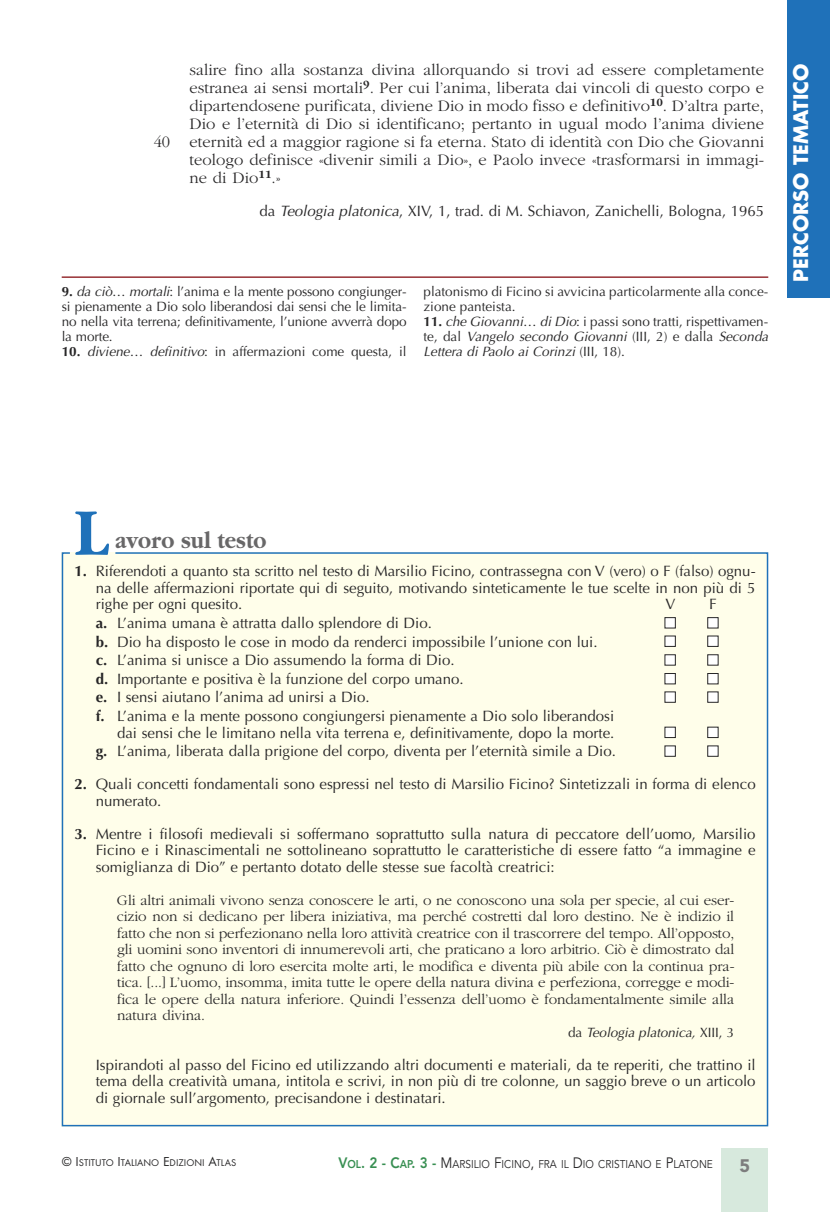
<style>
.page{position:relative;width:830px;height:1212px;background:#fff}
.page>*{position:absolute;margin:0;border:0;box-sizing:border-box;transform-origin:0 0}
.t1{font:700 69.15px "Garamond";color:#1f71b9;scale:.9 1}
.t2{font:700 24px "Garamond";color:#686768;scale:.9 1}
.t3{font:700 19.5px "Futura";color:#fff}
.t4{font:900 18px "Avenir";color:#7d7d7d}
.t5{font:300 16.5px/18px "Garamond";letter-spacing:.005em;color:#272627;text-align:justify}
.t6{font:15px/16.5px "Optima";color:#272627;text-align:justify}
.t7{font:300 15px/16.5px "Garamond";letter-spacing:-.005em;color:#272627;text-align:justify}
.t8{font:13.5px/15px "Optima";color:#272627;text-align:justify}
.t9{font:italic 13.5px/15px "Optima";color:#272627;text-align:justify}
.t10{font:11.25px "Avenir";color:#272627;scale:.9 1}
.t11{font:10.2px "Futura T";color:#272627}
.s1{font-style:italic}
.s2{font-weight:700}
.s3{font-weight:700;font-style:normal}
.s4{font-style:normal}
.s5{font-size:13.5px}
.s6{font-weight:800;font-size:15px;color:#388f52}
.s7{font-weight:800;color:#388f52}
.s8{font-size:15px}
</style>
<div class="page">
<div style="left:721px;top:1148px;width:46px;height:64px;background:#d7e9dd"></div>
<div style="left:787px;top:0;width:42px;height:298px;background:#1f71b9"></div>
<hr style="left:62px;top:276px;width:705px;height:2px;background:#973035">
<div style="left:61px;top:552px;width:707px;height:575px;background:#fffeea"></div>
<svg style="left:664px;top:618px;width:53px;height:10px"></svg>
<svg style="left:664px;top:636px;width:53px;height:10px"></svg>
<svg style="left:664px;top:655px;width:53px;height:10px"></svg>
<svg style="left:664px;top:673px;width:53px;height:11px"></svg>
<svg style="left:664px;top:692px;width:53px;height:10px"></svg>
<svg style="left:664px;top:727px;width:53px;height:10px"></svg>
<svg style="left:664px;top:746px;width:53px;height:10px"></svg>
<p class="t5" style="left:154px;top:133px;width:18px">40</p>
<p class="t5" style="left:189px;top:61px;width:576px">salire fino alla sostanza divina allorquando si trovi ad essere completamente estranea ai sensi mortali<sup>9</sup>. Per cui l’anima, liberata dai vincoli di questo corpo e dipartendosene purificata, diviene Dio in modo fisso e definitivo<sup>10</sup>. D’altra parte, Dio e l’eternità di Dio si identificano; pertanto in ugual modo l’anima diviene eternità ed a maggior ragione si fa eterna. Stato di identità con Dio che Giovanni teologo definisce «divenir simili a Dio», e Paolo invece «trasformarsi in immagi&shy;ne di Dio<sup>11</sup>.»</p>
<p class="t6" style="left:259px;top:205px;width:506px">da <span class="s1">Teologia platonica</span>, XIV, 1, trad. di M. Schiavon, Zanichelli, Bologna, 1965</p>
<p class="t8" style="left:62px;top:285px;width:346px"><span class="s2">9.</span> <span class="s1">da ciò</span>… <span class="s1">mortali</span>: l’anima e la mente possono congiunger&shy;si pienamente a Dio solo liberandosi dai sensi che le limita&shy;no nella vita terrena; definitivamente, l’unione avverrà dopo la morte.</p>
<p class="t8" style="left:62px;top:345px;width:346px"><span class="s2">10.</span> <span class="s1">diviene</span>… <span class="s1">definitivo</span>: in affermazioni come questa, il</p>
<p class="t8" style="left:423px;top:285px;width:346px">platonismo di Ficino si avvicina particolarmente alla conce&shy;zione panteista.</p>
<p class="t9" style="left:423px;top:315px;width:346px"><span class="s3">11.</span> che Giovanni<span class="s4">…</span> di Dio<span class="s4">: i passi sono tratti, rispettivamen&shy;te, dal</span> Vangelo secondo Giovanni <span class="s4">(III, 2) e dalla</span> Seconda Lettera di Paolo ai Corinzi <span class="s4">(III, 18).</span></p>
<h3 class="t3" style="left:791px;top:282px;width:220px;rotate:-90deg">PERCORSO TEMATICO</h3>
<h1 class="t1" style="left:75px;top:490px;width:39px">L</h1>
<h2 class="t2" style="left:115px;top:525px;width:169px">avoro sul testo</h2>
<p class="t6" style="left:96px;top:564px;width:661px;text-indent:-21px"><span class="s2">1.</span> Riferendoti a quanto sta scritto nel testo di Marsilio Ficino, contrassegna con V (vero) o F (falso) ognu&shy;na delle affermazioni riportate qui di seguito, motivando sinteticamente le tue scelte in non più di 5 righe per ogni quesito.</p>
<p class="t6" style="left:665px;top:597px;width:12px">V</p>
<p class="t6" style="left:708px;top:597px;width:9px">F</p>
<p class="t6" style="left:96px;top:616px;width:337px"><span class="s2">a.</span> L’anima umana è attratta dallo splendore di Dio.</p>
<p class="t6" style="left:96px;top:635px;width:503px"><span class="s2">b.</span> Dio ha disposto le cose in modo da renderci impossibile l’unione con lui.</p>
<p class="t6" style="left:96px;top:653px;width:360px"><span class="s2">c.</span> L’anima si unisce a Dio assumendo la forma di Dio.</p>
<p class="t6" style="left:96px;top:672px;width:369px"><span class="s2">d.</span> Importante e positiva è la funzione del corpo umano.</p>
<p class="t6" style="left:96px;top:690px;width:275px"><span class="s2">e.</span> I sensi aiutano l’anima ad unirsi a Dio.</p>
<p class="t6" style="left:96px;top:709px;width:520px;text-align:right"><span class="s2">f.</span> L’anima e la mente possono congiungersi pienamente a Dio solo liberandosi dai sensi che le limitano nella vita terrena e, definitivamente, dopo la morte.</p>
<p class="t6" style="left:96px;top:744px;width:521px"><span class="s2">g.</span> L’anima, liberata dalla prigione del corpo, diventa per l’eternità simile a Dio.</p>
<p class="t6" style="left:96px;top:777px;width:661px;text-indent:-21px"><span class="s2">2.</span> Quali concetti fondamentali sono espressi nel testo di Marsilio Ficino? Sintetizzali in forma di elenco numerato.</p>
<p class="t6" style="left:96px;top:827px;width:661px;text-indent:-21px"><span class="s2">3.</span> Mentre i filosofi medievali si soffermano soprattutto sulla natura di peccatore dell’uomo, Marsilio Ficino e i Rinascimentali ne sottolineano soprattutto le caratteristiche di essere fatto “a immagine e somiglianza di Dio” e pertanto dotato delle stesse sue facoltà creatrici:</p>
<p class="t7" style="left:117px;top:891px;width:618px">Gli altri animali vivono senza conoscere le arti, o ne conoscono una sola per specie, al cui eser&shy;cizio non si dedicano per libera iniziativa, ma perché costretti dal loro destino. Ne è indizio il fatto che non si perfezionano nella loro attività creatrice con il trascorrere del tempo. All’opposto, gli uomini sono inventori di innumerevoli arti, che praticano a loro arbitrio. Ciò è dimostrato dal fatto che ognuno di loro esercita molte arti, le modifica e diventa più abile con la continua pra&shy;tica. [...] L’uomo, insomma, imita tutte le opere della natura divina e perfeziona, corregge e modi&shy;fica le opere della natura inferiore. Quindi l’essenza dell’uomo è fondamentalmente simile alla natura divina.</p>
<p class="t9" style="left:567px;top:1026px;width:168px"><span class="s4">da</span> Teologia platonica, <span class="s4">XIII, 3</span></p>
<p class="t6" style="left:96px;top:1058px;width:661px">Ispirandoti al passo del Ficino ed utilizzando altri documenti e materiali, da te reperiti, che trattino il tema della creatività umana, intitola e scrivi, in non più di tre colonne, un saggio breve o un articolo di giornale sull’argomento, precisandone i destinatari.</p>
<p class="t11" style="left:62px;top:1156px;width:176px"><span class="s5">© I</span>STITUTO <span class="s5">I</span>TALIANO <span class="s5">E</span>DIZIONI <span class="s5">A</span>TLAS</p>
<p class="t10" style="left:338px;top:1159px;width:417px"><span class="s6">V</span><span class="s7">OL</span><span class="s6">. 2 - C</span><span class="s7">AP</span><span class="s6">. 3 -</span> <span class="s8">M</span>ARSILIO <span class="s8">F</span>ICINO<span class="s8">,</span> FRA IL <span class="s8">D</span>IO CRISTIANO E <span class="s8">P</span>LATONE</p>
<p class="t4" style="left:739px;top:1159px;width:12px">5</p>
</div>
